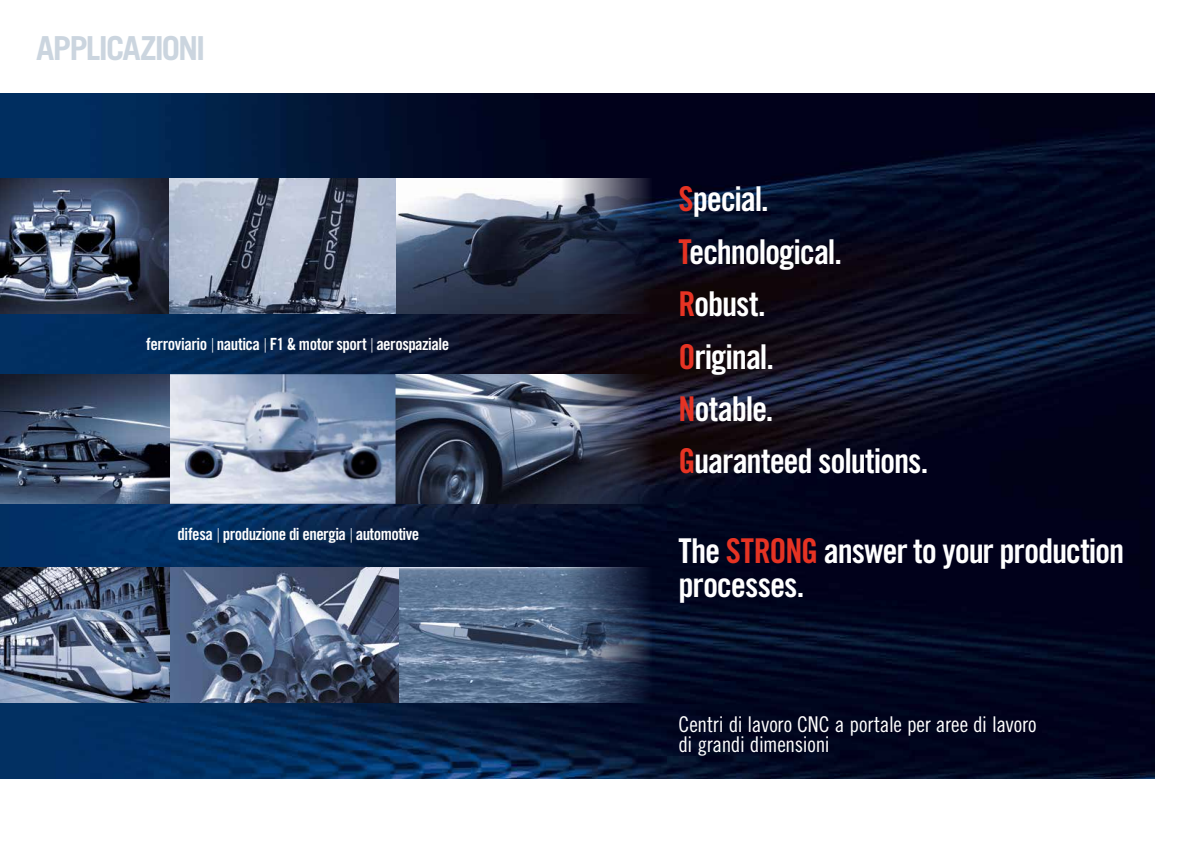
<style>
.page{position:relative;width:1191px;height:842px;background:#fff}
.page>*{position:absolute;margin:0;border:0;box-sizing:border-box;transform-origin:0 0}
.t1{font:34.2px/52.4px "Trade Gothic LT Std Bd Cn 20";letter-spacing:-.035em;color:#fff}
.t2{font:700 33.1px "Trade Gothic LT Std";letter-spacing:-.055em;color:#cbd5df}
.t3{font:21.7px/20px "Trade Gothic LT Std Cn 18";letter-spacing:-.01em;color:#fff}
.t4{font:16.8px "Trade Gothic LT Std Bd Cn 20";letter-spacing:-.03em;color:#fff}
.s1{font-family:"Trade Gothic LT Std Cn 18 Obl";font-size:13px}
.s2{color:#e63323}
</style>
<div class="page">
<img style="left:0;top:94px;width:1154px;height:685px">
<img style="left:0;top:567px;width:400px;height:136px">
<img style="left:169px;top:374px;width:482px;height:130px">
<img style="left:0;top:179px;width:391px;height:134px">
<img style="left:391px;top:179px;width:260px;height:134px">
<img style="left:400px;top:567px;width:251px;height:136px">
<img style="left:0;top:374px;width:169px;height:130px">
<p class="t2" style="left:36px;top:28px;width:171px">APPLICAZIONI</p>
<p class="t4" style="left:146px;top:334px;width:304px">ferroviario <span class="s1">|</span> nautica <span class="s1">|</span> F1 &amp; motor sport <span class="s1">|</span> aerospaziale</p>
<p class="t4" style="left:178px;top:524px;width:243px">difesa <span class="s1">|</span> produzione di energia <span class="s1">|</span> automotive</p>
<p class="t1" style="left:678px;top:172px;width:251px"><span class="s2">S</span>pecial.<br><span class="s2">T</span>echnological.<br><span class="s2">R</span>obust.<br><span class="s2">O</span>riginal.<br><span class="s2">N</span>otable.<br><span class="s2">G</span>uaranteed solutions.</p>
<p class="t1" style="left:678px;top:533px;width:447px;line-height:34px">The <span class="s2">STRONG</span> answer to your production processes.</p>
<p class="t3" style="left:678px;top:713px;width:359px">Centri di lavoro CNC a portale per aree di lavoro di grandi dimensioni</p>
</div>
